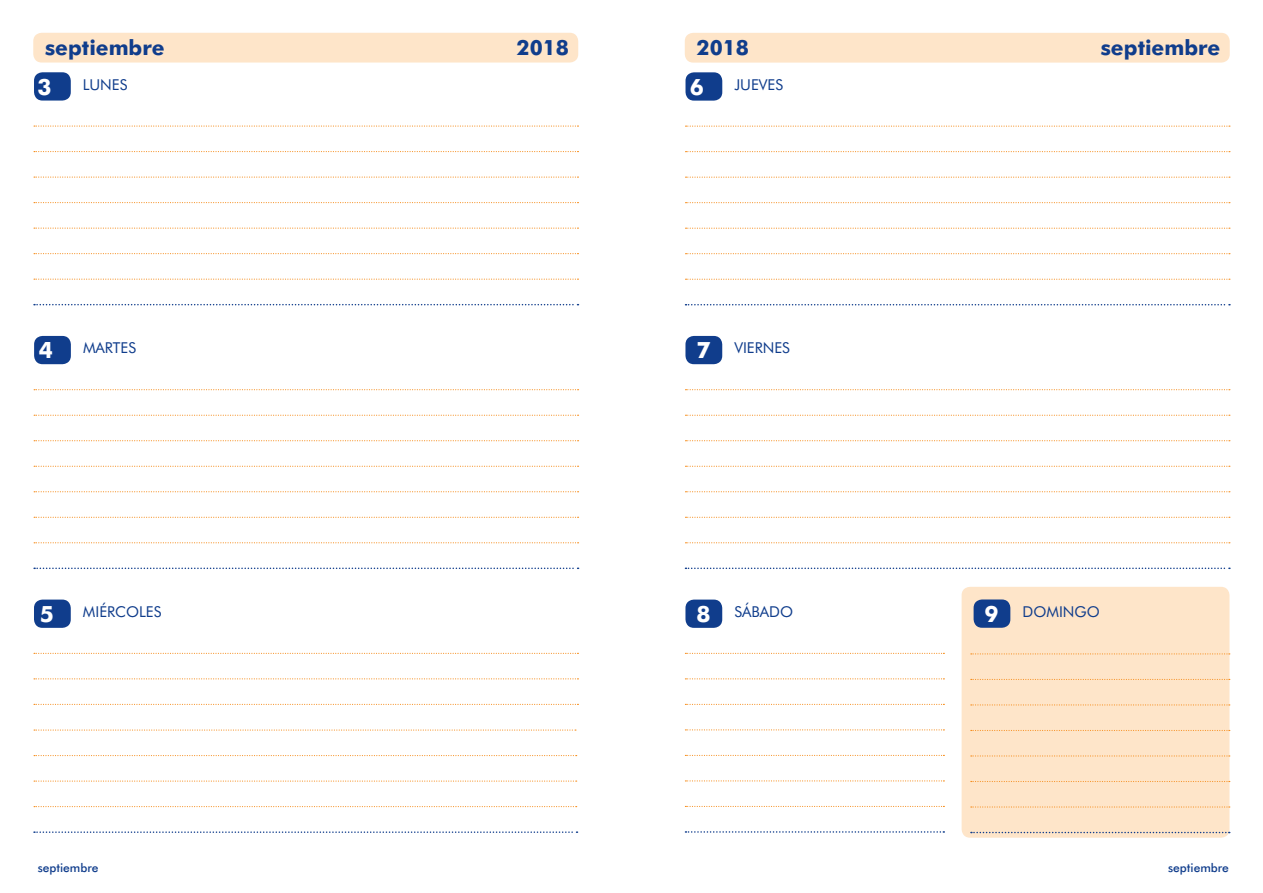
<style>
.page{position:relative;width:1263px;height:893px;background:#fff}
.page>*{position:absolute;margin:0;border:0;box-sizing:border-box;transform-origin:0 0}
.t1{font:700 22.5px "Futura BT";color:#fff}
.t2{font:700 21px "Futura BT";color:#103d8c}
.t3{font:15px "Futura BT";color:#103d8c}
.t4{font:500 12px "Futura BT";color:#103d8c}
</style>
<div class="page">
<div style="left:961px;top:587px;width:268px;height:251px;background:#fee5c9;border-radius:9px"></div>
<div style="left:685px;top:72px;width:37px;height:29px;background:#103d8c;border-radius:9px"></div>
<div style="left:685px;top:336px;width:37px;height:28px;background:#103d8c;border-radius:9px"></div>
<div style="left:685px;top:600px;width:37px;height:28px;background:#103d8c;border-radius:9px"></div>
<div style="left:973px;top:599px;width:37px;height:29px;background:#103d8c;border-radius:9px"></div>
<div style="left:685px;top:33px;width:545px;height:30px;background:#fee5c9;border-radius:9px"></div>
<svg style="left:685px;top:126px;width:545px;height:1px"></svg>
<svg style="left:685px;top:389px;width:545px;height:1px"></svg>
<svg style="left:685px;top:653px;width:259px;height:1px"></svg>
<svg style="left:971px;top:653px;width:259px;height:1px"></svg>
<svg style="left:685px;top:151px;width:545px;height:1px"></svg>
<svg style="left:685px;top:415px;width:545px;height:1px"></svg>
<svg style="left:685px;top:678px;width:259px;height:1px"></svg>
<svg style="left:971px;top:679px;width:259px;height:1px"></svg>
<svg style="left:685px;top:177px;width:545px;height:1px"></svg>
<svg style="left:685px;top:440px;width:545px;height:1px"></svg>
<svg style="left:685px;top:704px;width:259px;height:1px"></svg>
<svg style="left:971px;top:704px;width:259px;height:1px"></svg>
<svg style="left:685px;top:202px;width:545px;height:1px"></svg>
<svg style="left:685px;top:466px;width:545px;height:1px"></svg>
<svg style="left:685px;top:729px;width:259px;height:1px"></svg>
<svg style="left:971px;top:730px;width:259px;height:1px"></svg>
<svg style="left:685px;top:228px;width:545px;height:1px"></svg>
<svg style="left:685px;top:491px;width:545px;height:1px"></svg>
<svg style="left:685px;top:755px;width:259px;height:1px"></svg>
<svg style="left:971px;top:755px;width:259px;height:1px"></svg>
<svg style="left:685px;top:253px;width:545px;height:1px"></svg>
<svg style="left:685px;top:517px;width:545px;height:1px"></svg>
<svg style="left:685px;top:780px;width:259px;height:1px"></svg>
<svg style="left:971px;top:781px;width:259px;height:1px"></svg>
<svg style="left:685px;top:279px;width:545px;height:1px"></svg>
<svg style="left:685px;top:542px;width:545px;height:1px"></svg>
<svg style="left:685px;top:806px;width:259px;height:1px"></svg>
<svg style="left:971px;top:806px;width:259px;height:2px"></svg>
<svg style="left:685px;top:304px;width:545px;height:1px"></svg>
<svg style="left:685px;top:568px;width:545px;height:1px"></svg>
<svg style="left:685px;top:831px;width:259px;height:2px"></svg>
<svg style="left:971px;top:832px;width:259px;height:1px"></svg>
<div style="left:34px;top:72px;width:37px;height:29px;background:#103d8c;border-radius:9px"></div>
<div style="left:33px;top:33px;width:545px;height:30px;background:#fee5c9;border-radius:9px"></div>
<svg style="left:34px;top:125px;width:544px;height:2px"></svg>
<svg style="left:34px;top:151px;width:544px;height:1px"></svg>
<svg style="left:34px;top:177px;width:544px;height:1px"></svg>
<svg style="left:34px;top:202px;width:544px;height:1px"></svg>
<svg style="left:34px;top:228px;width:544px;height:1px"></svg>
<svg style="left:34px;top:253px;width:544px;height:1px"></svg>
<svg style="left:34px;top:279px;width:544px;height:1px"></svg>
<svg style="left:34px;top:304px;width:544px;height:1px"></svg>
<div style="left:34px;top:336px;width:37px;height:28px;background:#103d8c;border-radius:9px"></div>
<div style="left:34px;top:600px;width:37px;height:28px;background:#103d8c;border-radius:9px"></div>
<svg style="left:34px;top:389px;width:545px;height:1px"></svg>
<svg style="left:34px;top:653px;width:544px;height:1px"></svg>
<svg style="left:34px;top:415px;width:545px;height:1px"></svg>
<svg style="left:34px;top:678px;width:544px;height:1px"></svg>
<svg style="left:34px;top:440px;width:545px;height:1px"></svg>
<svg style="left:34px;top:704px;width:544px;height:1px"></svg>
<svg style="left:34px;top:466px;width:545px;height:1px"></svg>
<svg style="left:34px;top:729px;width:542px;height:2px"></svg>
<svg style="left:34px;top:491px;width:545px;height:1px"></svg>
<svg style="left:34px;top:755px;width:543px;height:1px"></svg>
<svg style="left:34px;top:517px;width:545px;height:1px"></svg>
<svg style="left:34px;top:780px;width:543px;height:2px"></svg>
<svg style="left:34px;top:542px;width:545px;height:1px"></svg>
<svg style="left:34px;top:806px;width:543px;height:1px"></svg>
<svg style="left:34px;top:568px;width:545px;height:1px"></svg>
<svg style="left:34px;top:831px;width:543px;height:2px"></svg>
<p class="t2" style="left:45px;top:35px;width:121px">septiembre</p>
<p class="t2" style="left:516px;top:35px;width:54px">2018</p>
<p class="t2" style="left:696px;top:35px;width:54px">2018</p>
<p class="t2" style="left:1101px;top:35px;width:121px">septiembre</p>
<p class="t1" style="left:38px;top:73px;width:16px">3</p>
<p class="t3" style="left:83px;top:75px;width:46px">LUNES</p>
<p class="t1" style="left:690px;top:73px;width:16px">6</p>
<p class="t3" style="left:734px;top:75px;width:50px">JUEVES</p>
<p class="t1" style="left:39px;top:337px;width:16px">4</p>
<p class="t3" style="left:83px;top:339px;width:55px">MARTES</p>
<p class="t1" style="left:696px;top:337px;width:16px">7</p>
<p class="t3" style="left:734px;top:339px;width:57px">VIERNES</p>
<p class="t1" style="left:40px;top:600px;width:16px">5</p>
<p class="t3" style="left:83px;top:603px;width:80px">MIÉRCOLES</p>
<p class="t3" style="left:734px;top:603px;width:60px">SÁBADO</p>
<p class="t3" style="left:1022px;top:602px;width:79px">DOMINGO</p>
<p class="t1" style="left:696px;top:600px;width:16px">8</p>
<p class="t1" style="left:985px;top:600px;width:16px">9</p>
<p class="t4" style="left:38px;top:861px;width:62px">septiembre</p>
<p class="t4" style="left:1168px;top:861px;width:62px">septiembre</p>
</div>
